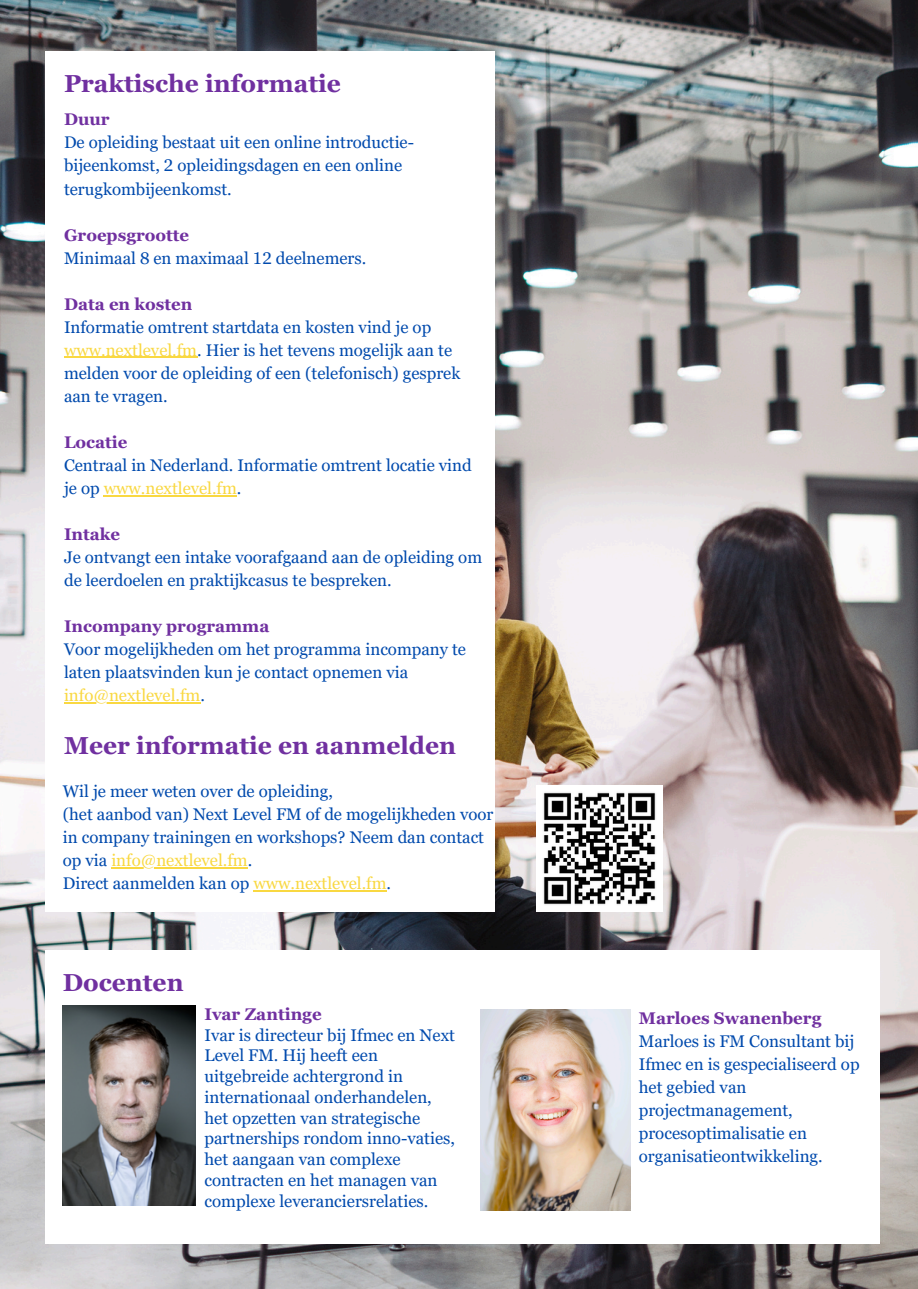
<style>
.page{position:relative;width:918px;height:1289px;background:#fff}
.page>*{position:absolute;margin:0;border:0;box-sizing:border-box;transform-origin:0 0}
.t1{font:700 24.6px "Georgia Pro";color:#7030a0}
.t2{font:16.8px/23px "Georgia Pro";color:#004aad}
.t3{font:700 16.8px "Georgia Pro";color:#7030a0}
.t4{font:16.8px "Georgia Pro";color:#f9d841}
.s1{color:#f9d841}
.s2{color:#004aad}
</style>
<div class="page">
<img style="left:0;top:0;width:918px;height:1288px">
<div style="left:45px;top:52px;width:449px;height:859px;background:#fff"></div>
<div style="left:45px;top:950px;width:834px;height:293px;background:#fff"></div>
<img style="left:480px;top:1009px;width:150px;height:200px">
<hr style="left:64px;top:357px;width:133px;height:1px;background:#f9d841">
<hr style="left:104px;top:495px;width:133px;height:1px;background:#f9d841">
<hr style="left:64px;top:702px;width:136px;height:1px;background:#f9d841">
<hr style="left:111px;top:866px;width:137px;height:2px;background:#f9d841">
<hr style="left:253px;top:889px;width:134px;height:2px;background:#f9d841">
<img style="left:537px;top:785px;width:126px;height:126px">
<img style="left:63px;top:1005px;width:133px;height:200px">
<p class="t1" style="left:64px;top:69px;width:278px">Praktische informatie</p>
<p class="t3" style="left:64px;top:110px;width:47px">Duur</p>
<p class="t2" style="left:64px;top:131px;width:352px">De opleiding bestaat uit een online introductie&shy;bijeenkomst, 2 opleidingsdagen en een online terugkombijeenkomst.</p>
<p class="t3" style="left:64px;top:225px;width:127px">Groepsgrootte</p>
<p class="t2" style="left:64px;top:246px;width:304px">Minimaal 8 en maximaal 12 deelnemers.</p>
<p class="t3" style="left:64px;top:294px;width:130px">Data en kosten</p>
<p class="t2" style="left:64px;top:315px;width:398px">Informatie omtrent startdata en kosten vind je op <span class="s1">www.nextlevel.fm</span>. Hier is het tevens mogelijk aan te melden voor de opleiding of een (telefonisch) gesprek aan te vragen.</p>
<p class="t3" style="left:64px;top:432px;width:65px">Locatie</p>
<p class="t2" style="left:64px;top:453px;width:409px">Centraal in Nederland. Informatie omtrent locatie vind je op <span class="s1">www.nextlevel.fm</span>.</p>
<p class="t3" style="left:64px;top:524px;width:58px">Intake</p>
<p class="t2" style="left:64px;top:545px;width:420px">Je ontvangt een intake voorafgaand aan de opleiding om de leerdoelen en praktijkcasus te bespreken.</p>
<p class="t3" style="left:64px;top:616px;width:207px">Incompany programma</p>
<p class="t2" style="left:64px;top:637px;width:404px">Voor mogelijkheden om het programma incompany te laten plaatsvinden kun je contact opnemen via</p>
<p class="t4" style="left:64px;top:685px;width:142px">info@nextlevel.fm<span class="s2">.</span></p>
<h1 class="t1" style="left:64px;top:731px;width:394px">Meer informatie en aanmelden</h1>
<p class="t2" style="left:63px;top:779px;width:272px">Wil je meer weten over de opleiding,</p>
<h1 class="t2" style="left:63px;top:802px;width:432px">(het aanbod van) Next Level FM of de mogelijkheden voor in company trainingen en workshops? Neem dan contact op via <span class="s1">info@nextlevel.fm</span>.</h1>
<p class="t2" style="left:63px;top:871px;width:330px">Direct aanmelden kan op <span class="s1">www.nextlevel.fm</span>.</p>
<h1 class="t1" style="left:63px;top:968px;width:122px">Docenten</h1>
<p class="t3" style="left:205px;top:1004px;width:119px">Ivar Zantinge</p>
<p class="t2" style="left:205px;top:1024px;width:252px;line-height:20.7px">Ivar is directeur bij Ifmec en Next<br>Level FM. Hij heeft een uitgebreide achtergrond in internationaal onderhandelen, het opzetten van strategische partnerships rondom inno-vaties, het aangaan van complexe contracten en het managen van complexe leveranciersrelaties.</p>
<p class="t3" style="left:639px;top:1008px;width:184px">Marloes Swanenberg</p>
<p class="t2" style="left:639px;top:1029px;width:222px">Marloes is FM Consultant bij<br>Ifmec en is gespecialiseerd op het gebied van projectmanagement, procesoptimalisatie en organisatieontwikkeling.</p>
</div>
